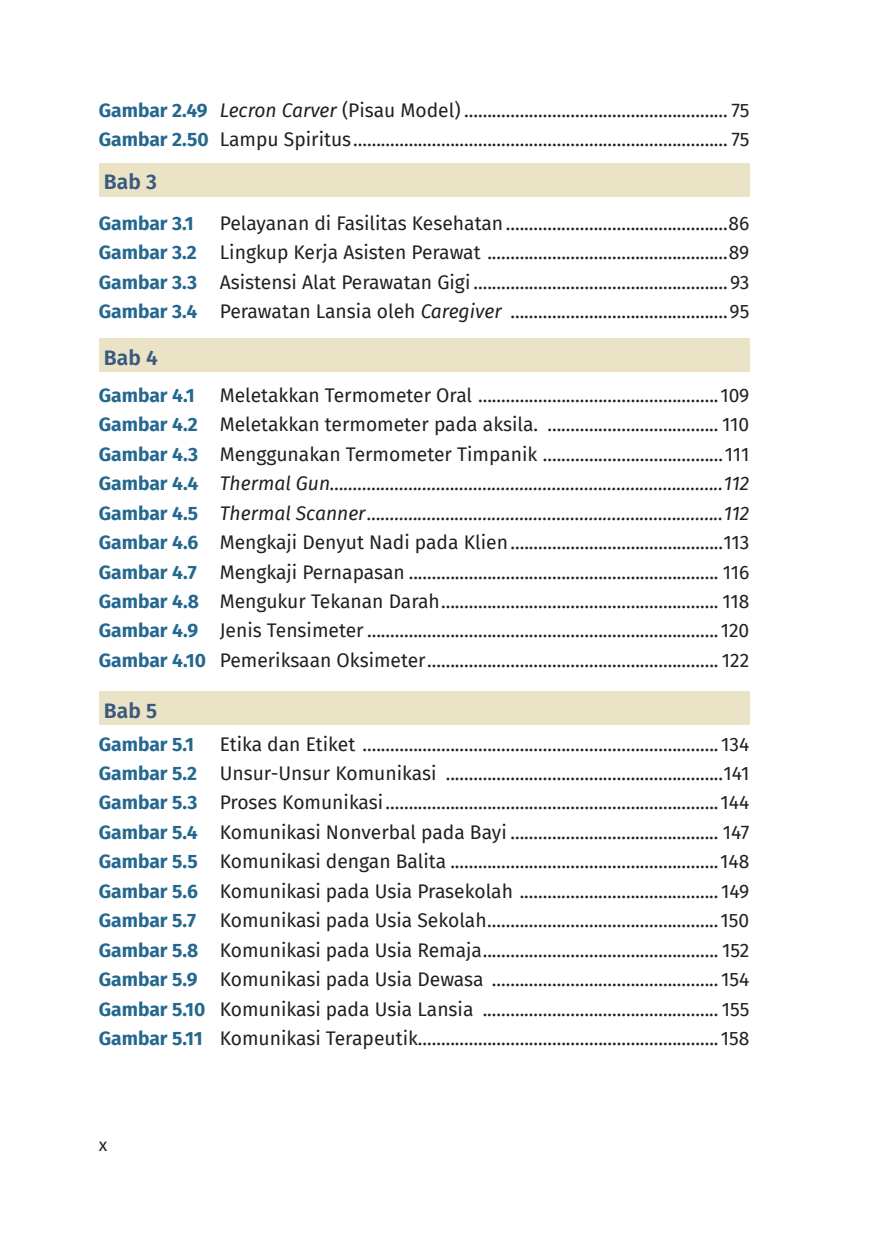
<style>
.page{position:relative;width:873px;height:1240px;background:#fff}
.page>*{position:absolute;margin:0;border:0;box-sizing:border-box;transform-origin:0 0}
.t1{font:600 21px "Fira Sans";color:#3a5981}
.t2{font:19.25px/29.4px "Fira Sans";color:#231f20;text-align:justify}
.t3{font:700 19.25px "Fira Sans";color:#25688f}
.t4{font:17.5px "Fira Sans";color:#231f20}
.s1{font-weight:700;color:#25688f}
.s2{font-style:italic}
</style>
<div class="page">
<div style="left:99px;top:163px;width:650px;height:33px;background:#ebe3c5"></div>
<div style="left:99px;top:338px;width:650px;height:33px;background:#ebe3c5"></div>
<div style="left:99px;top:691px;width:650px;height:33px;background:#ebe3c5"></div>
<p class="t2" style="left:99px;top:95px;width:651px"><span class="s1">Gambar 2.49</span> <span class="s2">Lecron Carver</span> (Pisau Model) ......................................................... 75<br><span class="s1">Gambar 2.50</span> Lampu Spiritus................................................................................. 75</p>
<p class="t1" style="left:104px;top:165px;width:54px">Bab 3</p>
<p class="t3" style="left:99px;top:207px;width:96px">Gambar 3.1</p>
<p class="t2" style="left:99px;top:208px;width:651px;text-indent:121px">Pelayanan di Fasilitas Kesehatan................................................86<br><span class="s1">Gambar 3.2</span> Lingkup Kerja Asisten Perawat ....................................................89<br><span class="s1">Gambar 3.3</span> Asistensi Alat Perawatan Gigi .......................................................93<br><span class="s1">Gambar 3.4</span> Perawatan Lansia oleh <span class="s2">Caregiver</span> ...............................................95</p>
<p class="t1" style="left:104px;top:340px;width:55px">Bab 4</p>
<p class="t3" style="left:99px;top:378px;width:97px">Gambar 4.1</p>
<p class="t2" style="left:99px;top:379px;width:651px;text-indent:121px">Meletakkan Termometer Oral ....................................................109<br><span class="s1">Gambar 4.2</span> Meletakkan termometer pada aksila. ..................................... 110<br><span class="s1">Gambar 4.3</span> Menggunakan Termometer Timpanik .......................................111<br><span class="s1">Gambar 4.4</span> <span class="s2">Thermal Gun.....................................................................................112<br></span><span class="s1">Gambar 4.5</span> <span class="s2">Thermal Scanner.............................................................................112<br></span><span class="s1">Gambar 4.6</span> Mengkaji Denyut Nadi pada Klien..............................................113<br><span class="s1">Gambar 4.7</span> Mengkaji Pernapasan ................................................................... 116<br><span class="s1">Gambar 4.8</span> Mengukur Tekanan Darah............................................................ 118<br><span class="s1">Gambar 4.9</span> Jenis Tensimeter ............................................................................ 120<br><span class="s1">Gambar 4.10</span> Pemeriksaan Oksimeter............................................................... 122</p>
<p class="t1" style="left:104px;top:693px;width:55px">Bab 5</p>
<p class="t3" style="left:99px;top:727px;width:97px">Gambar 5.1</p>
<p class="t2" style="left:99px;top:728px;width:651px;text-indent:121px">Etika dan Etiket ............................................................................. 134<br><span class="s1">Gambar 5.2</span> Unsur-Unsur Komunikasi ............................................................141<br><span class="s1">Gambar 5.3</span> Proses Komunikasi........................................................................144<br><span class="s1">Gambar 5.4</span> Komunikasi Nonverbal pada Bayi ............................................. 147<br><span class="s1">Gambar 5.5</span> Komunikasi dengan Balita ..........................................................148<br><span class="s1">Gambar 5.6</span> Komunikasi pada Usia Prasekolah ........................................... 149<br><span class="s1">Gambar 5.7</span> Komunikasi pada Usia Sekolah..................................................150<br><span class="s1">Gambar 5.8</span> Komunikasi pada Usia Remaja................................................... 152<br><span class="s1">Gambar 5.9</span> Komunikasi pada Usia Dewasa ................................................. 154<br><span class="s1">Gambar 5.10</span> Komunikasi pada Usia Lansia ................................................... 155<br><span class="s1">Gambar 5.11</span> Komunikasi Terapeutik.................................................................158</p>
<p class="t4" style="left:99px;top:1131px;width:10px">x</p>
</div>
